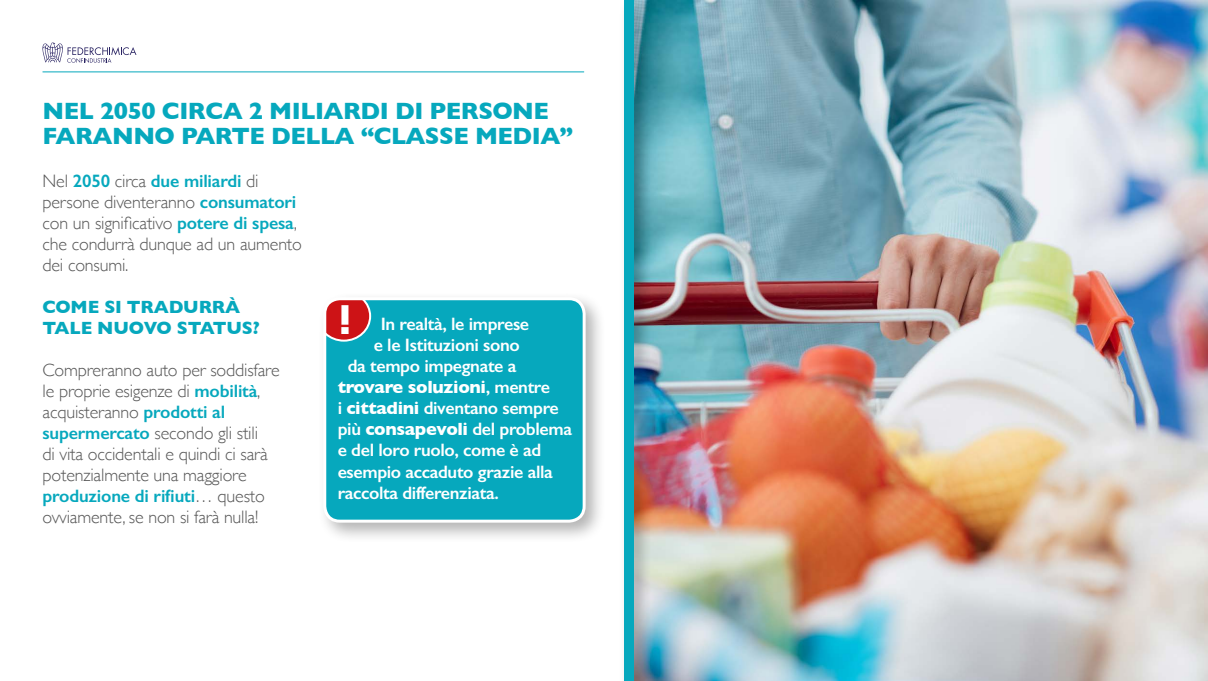
<style>
.page{position:relative;width:1208px;height:681px;background:#fff}
.page>*{position:absolute;margin:0;border:0;box-sizing:border-box;transform-origin:0 0}
.t1{font:800 40px "Mont";color:#fff}
.t2{font:700 24px/25px "Gill Sans";letter-spacing:-.02em;color:#06a8bd}
.t3{font:300 18px/21px "Gill Sans";letter-spacing:-.01em;color:#565656}
.t4{font:600 18px "Gill Sans";letter-spacing:-.02em;color:#fff}
.t5{font:700 18px/21px "Gill Sans";letter-spacing:-.01em;color:#06a8bd}
.t6{font:700 18px "Gill Sans";letter-spacing:-.02em;color:#fff}
.s1{font-weight:600;color:#06a8bd}
.s2{font-weight:600}
.s3{font-weight:700}
</style>
<div class="page">
<svg style="left:42px;top:42px;width:94px;height:21px"></svg>
<img style="left:652px;top:0;width:556px;height:680px">
<hr style="left:43px;top:72px;width:541px;height:1px;background:#06a8bd">
<div style="left:618px;top:0;width:34px;height:680px;background:#000;opacity:.3"></div>
<div style="left:624px;top:0;width:9px;height:680px;background:#06a8bd"></div>
<div style="left:317px;top:291px;width:289px;height:252px;background:#000;opacity:.3"></div>
<div style="left:325px;top:298px;width:259px;height:223px;background:#06a8bd;border-radius:15px"></div>
<svg style="left:325px;top:298px;width:46px;height:43px;background:#be3a3e"></svg>
<div style="left:323px;top:297px;width:262px;height:225px;border:3px solid #fff;border-radius:15px"></div>
<h2 class="t2" style="left:43px;top:97px;width:532px">NEL 2050 CIRCA 2 MILIARDI DI PERSONE<br>FARANNO PARTE DELLA “CLASSE MEDIA”</h2>
<p class="t3" style="left:43px;top:169px;width:261px">Nel <span class="s1">2050</span> circa <span class="s1">due miliardi</span> di persone diventeranno <span class="s1">consumatori </span>con un significativo <span class="s1">potere di spesa</span>, che condurrà dunque ad un aumento dei consumi.</p>
<p class="t5" style="left:43px;top:295px;width:219px">COME SI TRADURRÀ<br>TALE NUOVO STATUS?</p>
<p class="t3" style="left:43px;top:358px;width:239px">Compreranno auto per soddisfare le proprie esigenze di <span class="s1">mobilità</span>, acquisteranno <span class="s1">prodotti al supermercato</span> secondo gli stili<br>di vita occidentali e quindi ci sarà potenzialmente una maggiore <span class="s1">produzione di rifiuti</span>… questo ovviamente, se non si farà nulla!</p>
<h1 class="t1" style="left:339px;top:294px;width:14px">!</h1>
<p class="t4" style="left:381px;top:313px;width:150px">In realtà, le imprese</p>
<p class="t4" style="left:374px;top:334px;width:147px">e le Istituzioni sono</p>
<p class="t4" style="left:348px;top:355px;width:170px">da tempo impegnate a</p>
<p class="t6" style="left:338px;top:373px;width:214px">trovare soluzioni<span class="s2">, mentre</span></p>
<p class="t4" style="left:338px;top:397px;width:222px">i <span class="s3">cittadini</span> diventano sempre</p>
<p class="t4" style="left:338px;top:418px;width:236px">più <span class="s3">consapevoli</span> del problema</p>
<p class="t4" style="left:338px;top:439px;width:205px">e del loro ruolo, come è ad</p>
<p class="t4" style="left:338px;top:460px;width:217px">esempio accaduto grazie alla</p>
<p class="t4" style="left:338px;top:481px;width:163px">raccolta differenziata.</p>
</div>
